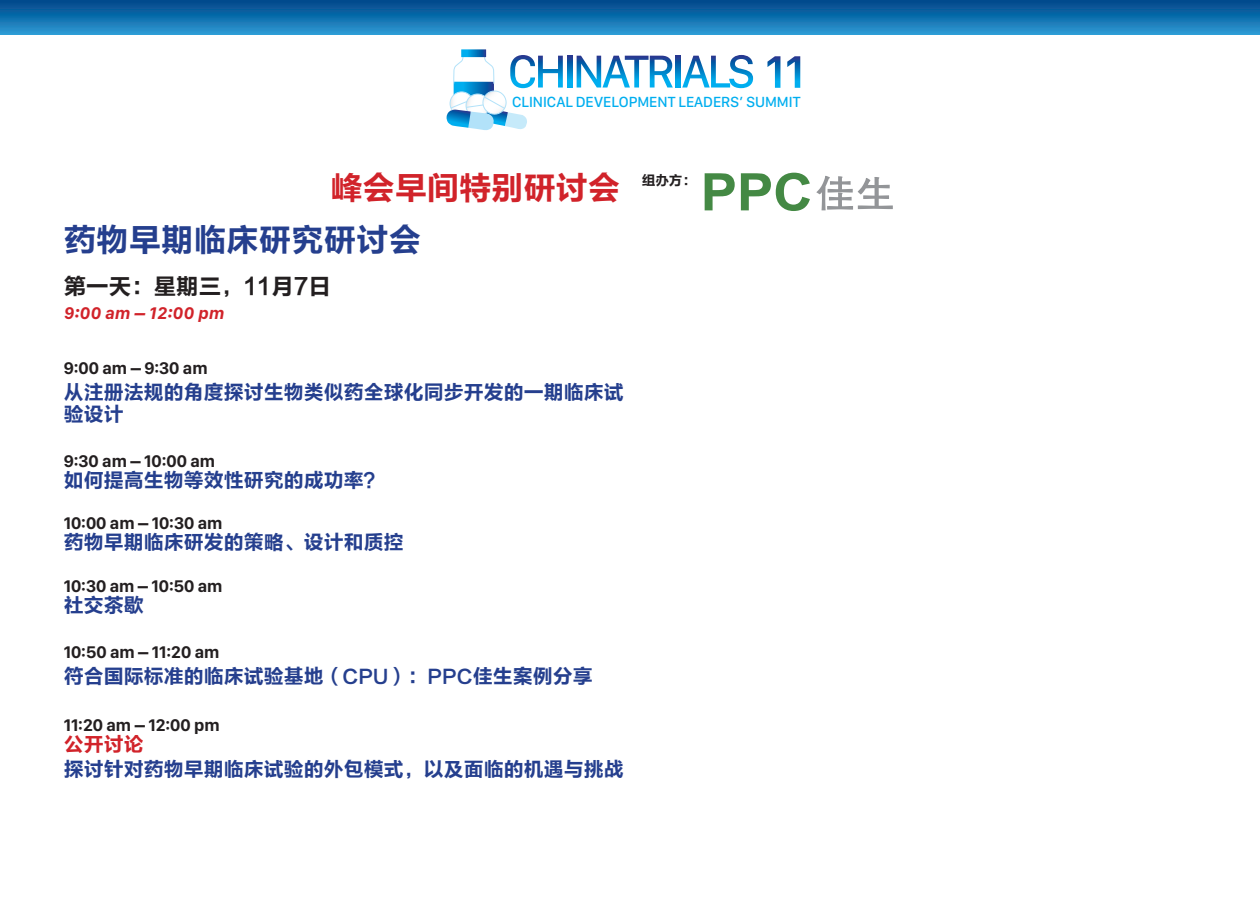
<style>
.page{position:relative;width:1260px;height:900px;background:#fff}
.page>*{position:absolute;margin:0;border:0;box-sizing:border-box;transform-origin:0 0}
.t1{font:32.5px "FZLTCHK GBK1 0";color:#253f8e}
.t2{font:32.5px "FZLTCHK GBK1 0";letter-spacing:-.01em;color:#d1232a}
.t3{font:22.5px "FZLTCHK GBK1 0";color:#231f20}
.t4{font:20px/22.5px "FZLTCHK GBK1 0";color:#253f8e}
.t5{font:20px "FZLTCHK GBK1 0";color:#d1232a}
.t6{font:700 17.5px "San Francisco Display";color:#231f20}
.t7{font:italic 700 17.5px "San Francisco Text";color:#d1232a}
.t8{font:500 15.25px "San Francisco Display";color:#00aeef}
.t9{font:13.75px "FZLTCHK GBK1 0";color:#231f20}
.s1{font-size:18.75px}
</style>
<div class="page">
<svg style="left:0;top:0;width:1260px;height:34px;background:#126ead"></svg>
<svg style="left:446px;top:49px;width:117px;height:81px"></svg>
<svg style="left:567px;top:56px;width:5px;height:32px"></svg>
<svg style="left:577px;top:56px;width:96px;height:32px"></svg>
<svg style="left:676px;top:56px;width:4px;height:32px"></svg>
<svg style="left:682px;top:55px;width:71px;height:33px"></svg>
<svg style="left:767px;top:56px;width:13px;height:32px"></svg>
<svg style="left:787px;top:56px;width:13px;height:32px"></svg>
<svg style="left:705px;top:173px;width:105px;height:38px"></svg>
<svg style="left:816px;top:176px;width:77px;height:34px"></svg>
<p class="t8" style="left:512px;top:93px;width:290px">CLINICAL DEVELOPMENT LEADERS’ SUMMIT</p>
<h1 class="t2" style="left:330px;top:170px;width:291px">峰会早间特别研讨会</h1>
<h1 class="t1" style="left:64px;top:222px;width:359px">药物早期临床研究研讨会</h1>
<p class="t3" style="left:64px;top:274px;width:269px">第一天：星期三，11月7日</p>
<p class="t7" style="left:64px;top:303px;width:162px">9:00 am – 12:00 pm</p>
<p class="t6" style="left:64px;top:357px;width:145px">9:00 am – 9:30 am</p>
<p class="t4" style="left:64px;top:381px;width:561px">从注册法规的角度探讨生物类似药全球化同步开发的一期临床试验设计</p>
<p class="t6" style="left:64px;top:450px;width:153px">9:30 am – 10:00 am</p>
<p class="t4" style="left:64px;top:469px;width:321px">如何提高生物等效性研究的成功率？</p>
<p class="t6" style="left:64px;top:513px;width:160px">10:00 am – 10:30 am</p>
<p class="t4" style="left:64px;top:532px;width:341px">药物早期临床研发的策略、设计和质控</p>
<p class="t6" style="left:64px;top:575px;width:160px">10:30 am – 10:50 am</p>
<p class="t4" style="left:64px;top:594px;width:82px">社交茶歇</p>
<p class="t6" style="left:64px;top:641px;width:157px">10:50 am – 11:20 am</p>
<p class="t4" style="left:64px;top:665px;width:530px">符合国际标准的临床试验基地<span class="s1">（CPU）</span>：<span class="s1">PPC</span>佳生案例分享</p>
<p class="t6" style="left:64px;top:714px;width:158px">11:20 am – 12:00 pm</p>
<p class="t5" style="left:64px;top:733px;width:82px">公开讨论</p>
<p class="t4" style="left:64px;top:759px;width:561px">探讨针对药物早期临床试验的外包模式，以及面临的机遇与挑战</p>
<p class="t9" style="left:642px;top:173px;width:56px">组办方：</p>
</div>
